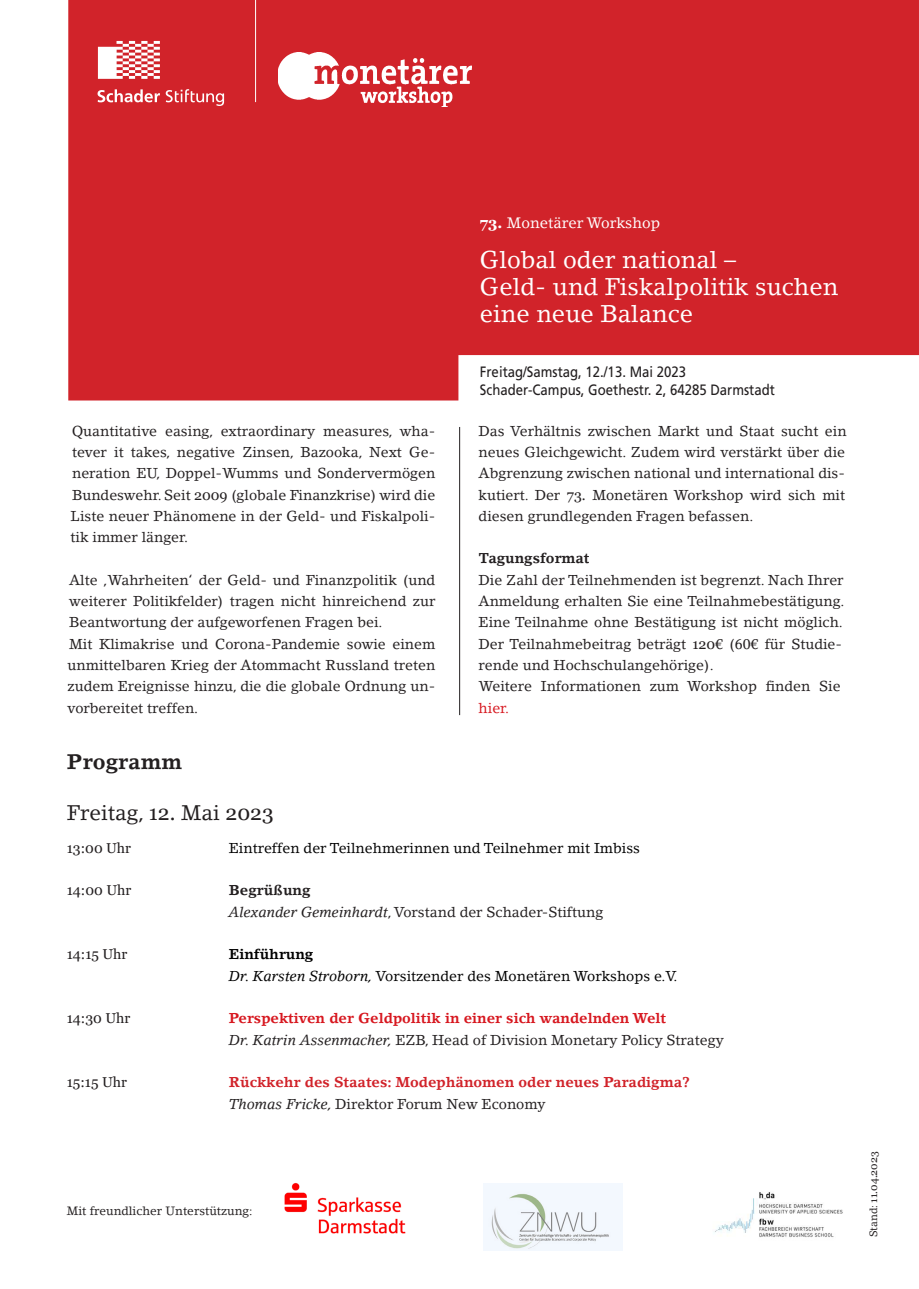
<style>
.page{position:relative;width:919px;height:1289px;background:#fff}
.page>*{position:absolute;margin:0;border:0;box-sizing:border-box;transform-origin:0 0}
.t1{font:24px/27px "Lino Letter Std";color:#fff}
.t2{font:21px "Lino Letter Std";color:#231f20}
.t3{font:700 21px "Lino Letter Std";color:#231f20}
.t4{font:15px "Frutiger";color:#231f20;scale:.88 1}
.t5{font:15px "Lino Letter Std";color:#fff}
.Aufzählungszeichen{font:14.25px/21.3px "Lino Letter Std";color:#231f20;text-align:justify}
.t6{font:14.25px "Lino Letter Std";color:#000}
.t7{font:700 14.25px "Lino Letter Std";color:#d7171f}
.t8{font:700 14.25px "Lino Letter Std";color:#d1232a}
.t9{font:14.25px "Georgia";color:#231f20}
.Aufzählungszeichen-2{font:700 14.25px "Lino Letter Std";color:#231f20}
.t10{font:700 14.25px "Lino Letter Std";color:#000}
.t11{font:12px "Lino Letter Std";color:#231f20}
.t12{font:10.5px "Georgia";color:#231f20}
.s1{font-family:"Georgia";font-weight:700}
.s2{font-family:"Georgia"}
.s3{color:#d7171f}
.s4{font-style:italic}
.s5{font-family:"Lino Letter Std"}
</style>
<div class="page">
<div style="left:68px;top:0;width:850px;height:400px;background:#d1232a"></div>
<svg style="left:98px;top:41px;width:62px;height:38px"></svg>
<svg style="left:98px;top:89px;width:62px;height:13px"></svg>
<svg style="left:166px;top:89px;width:58px;height:17px"></svg>
<hr style="left:255px;top:0;width:1px;height:102px;background:#fff">
<img style="left:278px;top:52px;width:194px;height:54px">
<img style="left:284px;top:1183px;width:122px;height:51px">
<img style="left:483px;top:1183px;width:139px;height:67px">
<hr style="left:459px;top:427px;width:1px;height:288px;background:#231f20">
<img style="left:715px;top:1192px;width:128px;height:46px">
<p class="t5" style="left:480px;top:214px;width:182px"><span class="s1">73.</span> Monetärer Workshop</p>
<p class="t1" style="left:480px;top:246px;width:258px">Global oder national –</p>
<p class="t1" style="left:480px;top:273px;width:360px">Geld- und Fiskalpolitik suchen eine neue Balance</p>
<p class="Aufzählungszeichen" style="left:71px;top:420px;width:366px">Quantitative easing, extraordinary measures, wha&shy;tever it takes, negative Zinsen, Bazooka, Next Ge&shy;neration EU, Doppel-Wumms und Sondervermögen Bundeswehr. Seit <span class="s2">2009</span> (globale Finanzkrise) wird die Liste neuer Phänomene in der Geld- und Fiskalpoli&shy;tik immer länger.</p>
<p class="Aufzählungszeichen" style="left:69px;top:569px;width:368px">Alte ‚Wahrheiten‘ der Geld- und Finanzpolitik (und weiterer Politikfelder) tragen nicht hinreichend zur Beantwortung der aufgeworfenen Fragen bei.</p>
<p class="Aufzählungszeichen" style="left:68px;top:633px;width:369px">Mit Klimakrise und Corona-Pandemie sowie einem unmittelbaren Krieg der Atommacht Russland treten zudem Ereignisse hinzu, die die globale Ordnung un&shy;vorbereitet treffen.</p>
<p class="t4" style="left:480px;top:363px;width:236px">Freitag/Samstag, 12./13. Mai 2023</p>
<p class="t4" style="left:480px;top:381px;width:337px">Schader-Campus, Goethestr. 2, 64285 Darmstadt</p>
<p class="Aufzählungszeichen" style="left:478px;top:420px;width:369px">Das Verhältnis zwischen Markt und Staat sucht ein neues Gleichgewicht. Zudem wird verstärkt über die Abgrenzung zwischen national und international dis&shy;kutiert. Der <span class="s2">73.</span> Monetären Workshop wird sich mit diesen grundlegenden Fragen befassen.</p>
<p class="Aufzählungszeichen-2" style="left:478px;top:550px;width:112px">Tagungsformat</p>
<p class="Aufzählungszeichen" style="left:478px;top:569px;width:367px;text-align:left">Die Zahl der Teilnehmenden ist begrenzt. Nach Ihrer Anmeldung erhalten Sie eine Teilnahmebestätigung.<br>Eine Teilnahme ohne Bestätigung ist nicht möglich.<br>Der Teilnahmebeitrag beträgt <span class="s2">120</span>€ (60€ für Studie&shy;rende und Hochschulangehörige).</p>
<p class="Aufzählungszeichen" style="left:478px;top:675px;width:363px">Weitere Informationen zum Workshop finden Sie <span class="s3">hier.</span></p>
<p class="t3" style="left:67px;top:749px;width:117px">Programm</p>
<p class="t2" style="left:67px;top:799px;width:208px">Freitag, <span class="s2">12.</span> Mai <span class="s2">2023</span></p>
<p class="t9" style="left:67px;top:839px;width:66px">13:00 Uhr</p>
<p class="t6" style="left:229px;top:839px;width:412px">Eintreffen der Teilnehmerinnen und Teilnehmer mit Imbiss</p>
<p class="t9" style="left:67px;top:882px;width:66px">14:00 Uhr</p>
<p class="Aufzählungszeichen-2" style="left:229px;top:881px;width:83px">Begrüßung</p>
<p class="Aufzählungszeichen" style="left:229px;top:901px;width:376px"><span class="s4">Alexander Gemeinhardt</span>, Vorstand der Schader-Stiftung</p>
<p class="t9" style="left:67px;top:945px;width:62px">14:15 Uhr</p>
<p class="t10" style="left:229px;top:945px;width:86px">Einführung</p>
<p class="t6" style="left:229px;top:967px;width:450px"><span class="s4">Dr. Karsten Stroborn,</span> Vorsitzender des Monetären Workshops e.V.</p>
<p class="t9" style="left:67px;top:1009px;width:65px">14:30 Uhr</p>
<p class="t7" style="left:229px;top:1009px;width:438px">Perspektiven der Geldpolitik in einer sich wandelnden Welt</p>
<p class="Aufzählungszeichen" style="left:229px;top:1028px;width:496px"><span class="s4">Dr. Katrin Assenmacher,</span> EZB, Head of Division Monetary Policy Strategy</p>
<p class="t9" style="left:67px;top:1073px;width:62px">15:15 Uhr</p>
<p class="t8" style="left:229px;top:1073px;width:462px">Rückkehr des Staates: Modephänomen oder neues Paradigma?</p>
<p class="Aufzählungszeichen" style="left:229px;top:1092px;width:318px"><span class="s4">Thomas Fricke,</span> Direktor Forum New Economy</p>
<p class="t11" style="left:67px;top:1203px;width:187px">Mit freundlicher Unterstützung:</p>
<p class="t12" style="left:867px;top:1237px;width:87px;rotate:-90deg"><span class="s5">Stand:</span> 11.04.2023</p>
</div>
